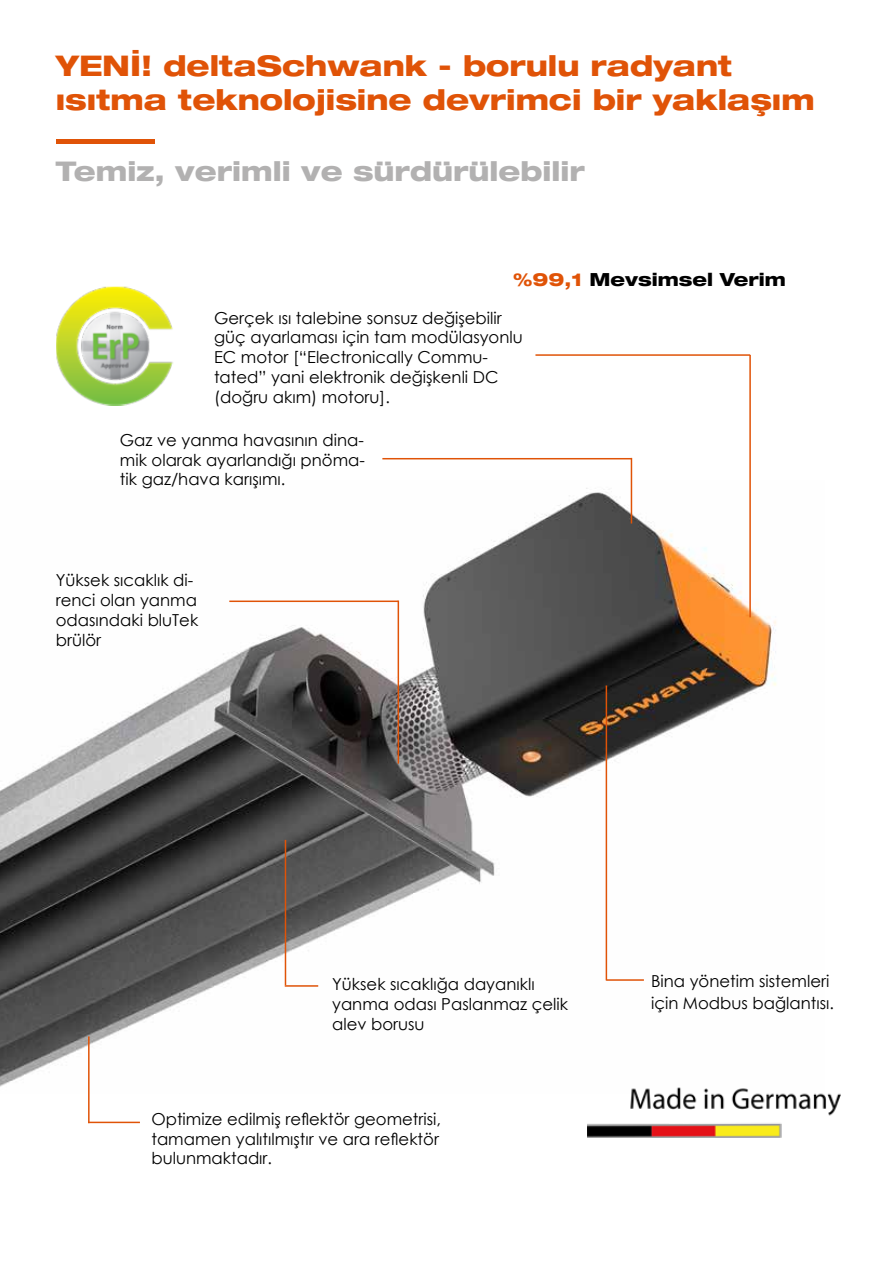
<style>
.page{position:relative;width:893px;height:1263px;background:#fff}
.page>*{position:absolute;margin:0;border:0;box-sizing:border-box;transform-origin:0 0}
.t1{font:800 expanded 28.5px/34.2px "Helvetica Neue LTW1 G";color:#e05307}
.t2{font:800 expanded 27px "Helvetica Neue LT";color:#b2b1b1}
.t3{font:800 expanded 18px "Helvetica Neue LT";color:#000}
.t4{font:16.5px/19.8px "Century Gothic";color:#000}
.s1{color:#e05307}
</style>
<div class="page">
<img style="left:56px;top:286px;width:117px;height:120px">
<img style="left:0;top:480px;width:776px;height:607px">
<hr style="left:398px;top:600px;width:1px;height:164px;background:#e05307">
<hr style="left:631px;top:458px;width:1px;height:65px;background:#e05307">
<hr style="left:606px;top:685px;width:1px;height:295px;background:#e05307">
<hr style="left:749px;top:355px;width:2px;height:262px;background:#e05307">
<hr style="left:535px;top:354px;width:215px;height:2px;background:#e05307">
<hr style="left:382px;top:458px;width:249px;height:1px;background:#e05307">
<hr style="left:229px;top:600px;width:169px;height:2px;background:#e05307">
<hr style="left:285px;top:840px;width:1px;height:145px;background:#e05307">
<hr style="left:285px;top:985px;width:33px;height:2px;background:#e05307">
<hr style="left:88px;top:1036px;width:2px;height:87px;background:#e05307">
<hr style="left:88px;top:1122px;width:52px;height:1px;background:#e05307">
<hr style="left:606px;top:979px;width:38px;height:2px;background:#e05307">
<img style="left:587px;top:1084px;width:254px;height:54px">
<div style="left:56px;top:139px;width:99px;height:5px;background:#e05307"></div>
<h1 class="t1" style="left:56px;top:48px;width:760px">YENİ! deltaSchwank - borulu radyant ısıtma teknolojisine devrimci bir yaklaşım</h1>
<h2 class="t2" style="left:56px;top:154px;width:531px">Temiz, verimli ve sürdürülebilir</h2>
<p class="t3" style="left:513px;top:268px;width:274px"><span class="s1">%99,1</span> Mevsimsel Verim</p>
<p class="t4" style="left:214px;top:307px;width:310px">Gerçek ısı talebine sonsuz değişebilir güç ayarlaması için tam modülasyonlu EC motor [“Electronically Commu&shy;tated” yani elektronik değişkenli DC (doğru akım) motoru].</p>
<p class="t4" style="left:120px;top:430px;width:247px;text-align:justify">Gaz ve yanma havasının dina&shy;mik olarak ayarlandığı pnöma&shy;tik gaz/hava karışımı.</p>
<p class="t4" style="left:56px;top:570px;width:144px">Yüksek sıcaklık di&shy;renci olan yanma odasındaki bluTek brülör</p>
<p class="t4" style="left:332px;top:974px;width:237px">Yüksek sıcaklığa dayanıklı yanma odası Paslanmaz çelik alev borusu</p>
<p class="t4" style="left:151px;top:1109px;width:291px">Optimize edilmiş reflektör geometrisi, tamamen yalıtılmıştır ve ara reflektör bulunmaktadır.</p>
<p class="t4" style="left:651px;top:969px;width:184px;line-height:22.5px">Bina yönetim sistemleri için Modbus bağlantısı.</p>
</div>
